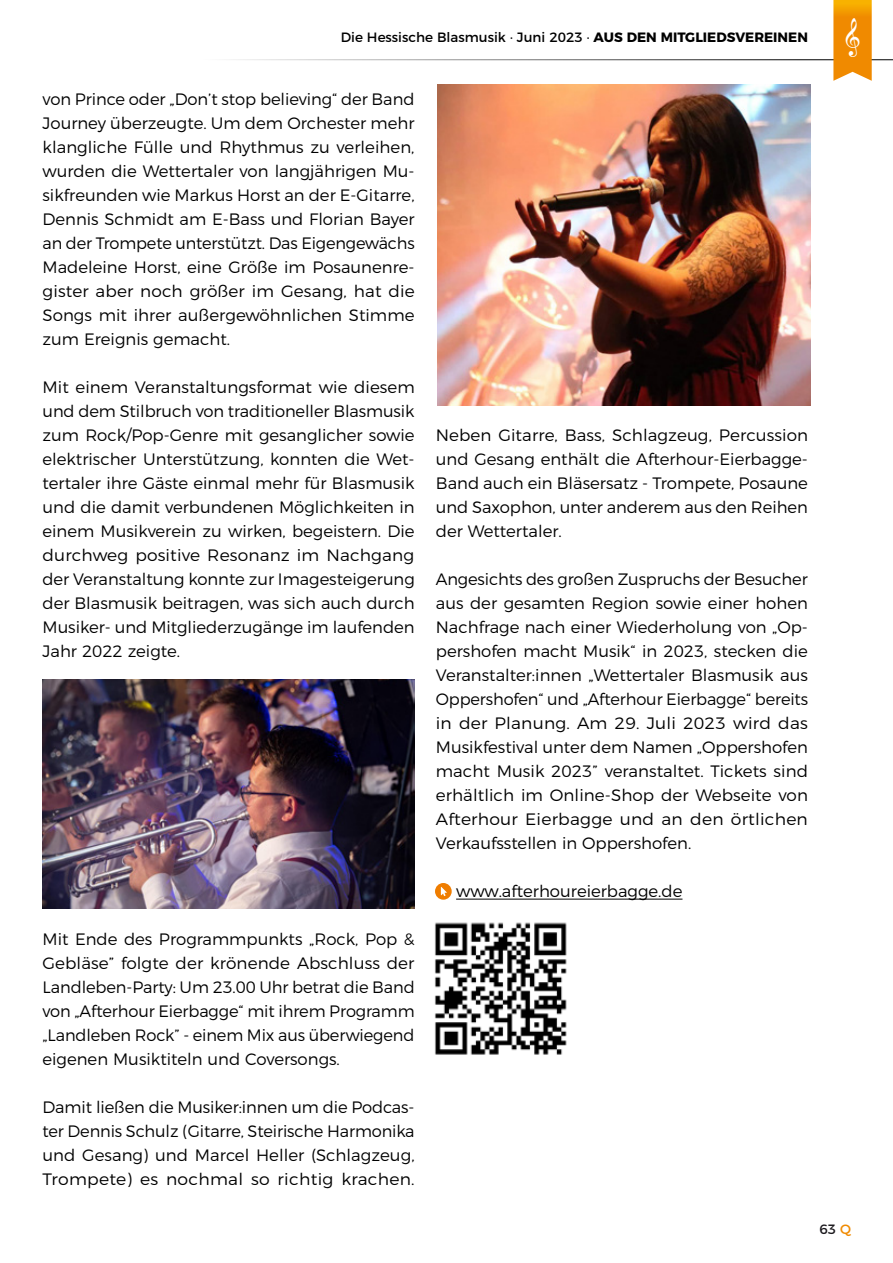
<style>
.page{position:relative;width:893px;height:1263px;background:#fff}
.page>*{position:absolute;margin:0;border:0;box-sizing:border-box;transform-origin:0 0}
.t1{font:22.5px "Sonata Std";color:#fff}
.t2{font:300 16.5px/24px "Montserrat";color:#000;text-align:justify}
.t3{font:13.5px "Montserrat";color:#000}
.t4{font:13.5px "Montserrat";color:#1a181c}
.s1{font-weight:700}
.s2{color:#f08a00}
</style>
<div class="page">
<img style="left:434px;top:922px;width:133px;height:133px">
<img style="left:438px;top:84px;width:372px;height:321px">
<img style="left:43px;top:679px;width:372px;height:230px">
<hr style="left:456px;top:899px;width:226px;height:1px;background:#000">
<svg style="left:435px;top:883px;width:17px;height:17px"></svg>
<svg style="left:441px;top:887px;width:6px;height:9px"></svg>
<hr style="left:0;top:59px;width:893px;height:1px;background:#000">
<svg style="left:833px;top:0;width:39px;height:81px;background:#f29713"></svg>
<p class="t3" style="left:341px;top:26px;width:469px">Die Hessische Blasmusik · Juni 2023 · <span class="s1">AUS DEN MITGLIEDSVEREINEN</span></p>
<p class="t2" style="left:43px;top:86px;width:374px">von Prince oder „Don’t stop believing“ der Band Journey überzeugte. Um dem Orchester mehr klangliche Fülle und Rhythmus zu verleihen, wurden die Wettertaler von langjährigen Mu&shy;sikfreunden wie Markus Horst an der E-Gitarre, Dennis Schmidt am E-Bass und Florian Bayer an der Trompete unterstützt. Das Eigengewächs Madeleine Horst, eine Größe im Posaunenre&shy;gister aber noch größer im Gesang, hat die Songs mit ihrer außergewöhnlichen Stimme zum Ereignis gemacht.</p>
<p class="t2" style="left:43px;top:374px;width:374px">Mit einem Veranstaltungsformat wie diesem und dem Stilbruch von traditioneller Blasmusik zum Rock/Pop-Genre mit gesanglicher sowie elektrischer Unterstützung, konnten die Wet&shy;tertaler ihre Gäste einmal mehr für Blasmusik und die damit verbundenen Möglichkeiten in einem Musikverein zu wirken, begeistern. Die durchweg positive Resonanz im Nachgang der Veranstaltung konnte zur Imagesteigerung der Blasmusik beitragen, was sich auch durch Musiker- und Mitgliederzugänge im laufenden Jahr 2022 zeigte.</p>
<p class="t2" style="left:43px;top:926px;width:374px">Mit Ende des Programmpunkts „Rock, Pop &amp; Gebläse” folgte der krönende Abschluss der Landleben-Party: Um 23.00 Uhr betrat die Band von „Afterhour Eierbagge“ mit ihrem Programm „Landleben Rock” - einem Mix aus überwiegend eigenen Musiktiteln und Coversongs.</p>
<p class="t2" style="left:43px;top:1094px;width:374px">Damit ließen die Musiker:innen um die Podcas&shy;ter Dennis Schulz (Gitarre, Steirische Harmonika und Gesang) und Marcel Heller (Schlagzeug, Trompete) es nochmal so richtig krachen.</p>
<p class="t2" style="left:436px;top:422px;width:374px">Neben Gitarre, Bass, Schlagzeug, Percussion und Gesang enthält die Afterhour-Eierbagge-Band auch ein Bläsersatz - Trompete, Posaune und Saxophon, unter anderem aus den Reihen der Wettertaler.</p>
<p class="t2" style="left:436px;top:566px;width:374px">Angesichts des großen Zuspruchs der Besucher aus der gesamten Region sowie einer hohen Nachfrage nach einer Wiederholung von „Op&shy;pershofen macht Musik“ in 2023, stecken die Veranstalter:innen „Wettertaler Blasmusik aus Oppershofen“ und „Afterhour Eierbagge“ bereits in der Planung. Am 29. Juli 2023 wird das Musikfestival unter dem Namen „Oppershofen macht Musik 2023” veranstaltet. Tickets sind erhältlich im Online-Shop der Webseite von Afterhour Eierbagge und an den örtlichen Verkaufsstellen in Oppershofen.</p>
<p class="t2" style="left:456px;top:878px;width:228px">www.afterhoureierbagge.de</p>
<h1 class="t1" style="left:846px;top:27px;width:15px">𝄞</h1>
<p class="t4" style="left:819px;top:1218px;width:33px">63 <span class="s2">Q</span></p>
</div>
